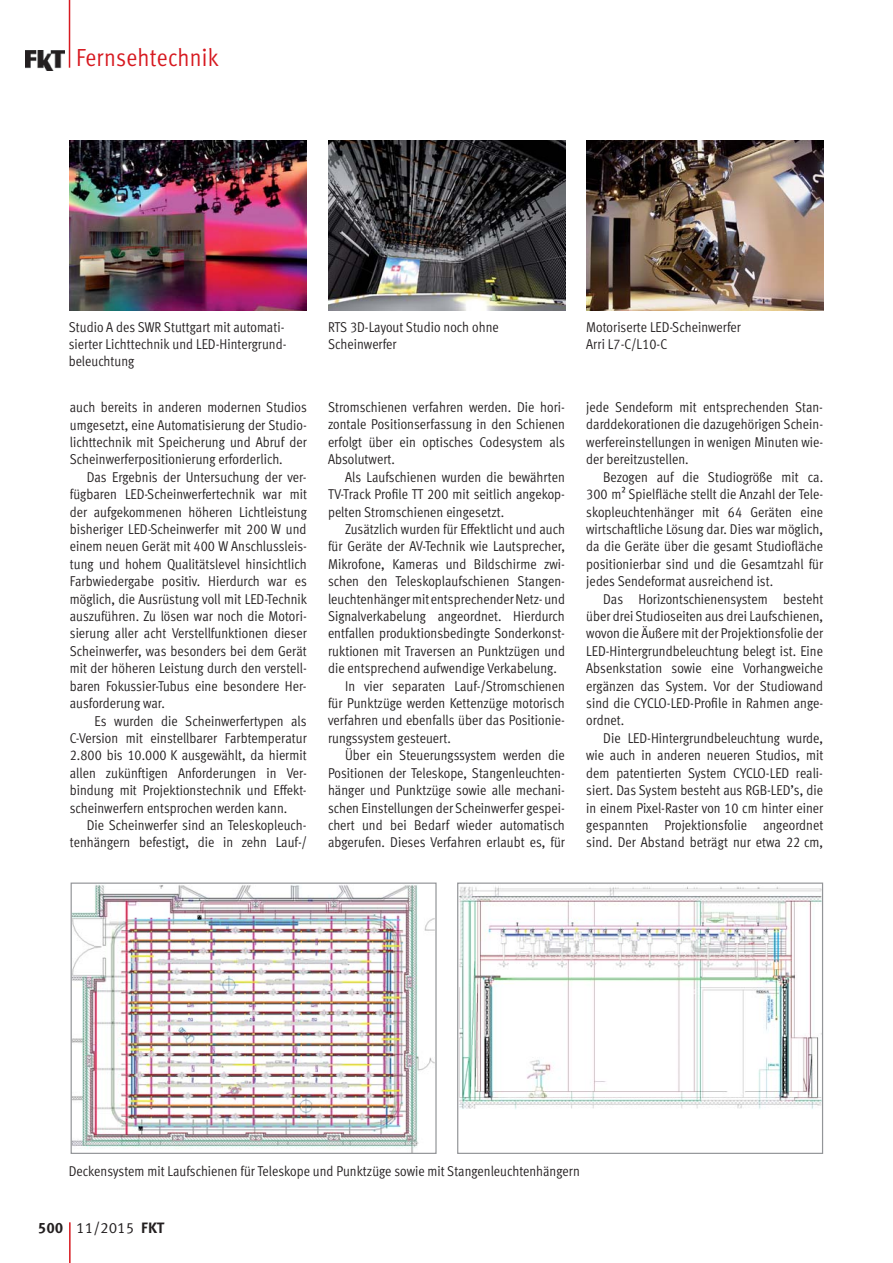
<style>
.page{position:relative;width:893px;height:1263px;background:#fff}
.page>*{position:absolute;margin:0;border:0;box-sizing:border-box;transform-origin:0 0}
.t1{font:24.75px "Meta OT Cond Norm";letter-spacing:.01em;color:#d71920}
.t2{font:15px "Meta OT Norm";color:#231f20}
.t3{font:14.25px/17.4px "Meta OT Cond Norm";color:#231f20;text-align:justify}
.s1{font-family:"Meta OT";font-weight:700}
</style>
<div class="page">
<img style="left:26px;top:50px;width:38px;height:20px">
<hr style="left:69px;top:0;width:1px;height:68px;background:#d71920">
<hr style="left:69px;top:1221px;width:2px;height:41px;background:#d71920">
<img style="left:69px;top:140px;width:237px;height:170px">
<img style="left:328px;top:140px;width:237px;height:170px">
<img style="left:586px;top:140px;width:236px;height:170px">
<img style="left:73px;top:884px;width:361px;height:267px">
<div style="left:71px;top:882px;width:365px;height:271px;border:1px solid #939598"></div>
<img style="left:459px;top:886px;width:361px;height:223px">
<div style="left:457px;top:882px;width:365px;height:271px;border:1px solid #939598"></div>
<h1 class="t1" style="left:76px;top:49px;width:144px">Fernsehtechnik</h1>
<p class="t3" style="left:69px;top:319px;width:219px;text-align:left">Studio A des SWR Stuttgart mit automati&shy;sierter Lichttechnik und LED-Hintergrund&shy;beleuchtung</p>
<p class="t3" style="left:328px;top:319px;width:172px">RTS 3D-Layout Studio noch ohne<br>Scheinwerfer</p>
<p class="t3" style="left:586px;top:319px;width:156px">Motoriserte LED-Scheinwerfer<br>Arri L7-C/L10-C</p>
<p class="t3" style="left:70px;top:400px;width:238px">auch bereits in anderen modernen Studios umgesetzt, eine Automatisierung der Studio&shy;lichttechnik mit Speicherung und Abruf der Scheinwerferpositionierung erforderlich.</p>
<p class="t3" style="left:70px;top:469px;width:239px;text-indent:17px">Das Ergebnis der Untersuchung der ver&shy;fügbaren LED-Scheinwerfertechnik war mit der aufgekommenen höheren Lichtleistung bisheriger LED-Scheinwerfer mit 200 W und einem neuen Gerät mit 400 W Anschlussleis&shy;tung und hohem Qualitätslevel hinsichtlich Farbwiedergabe positiv. Hierdurch war es möglich, die Ausrüstung voll mit LED-Technik auszuführen. Zu lösen war noch die Motori&shy;sierung aller acht Verstellfunktionen dieser Scheinwerfer, was besonders bei dem Gerät mit der höheren Leistung durch den verstell&shy;baren Fokussier-Tubus eine besondere Her&shy;ausforderung war.</p>
<p class="t3" style="left:70px;top:713px;width:238px;text-indent:25px">Es wurden die Scheinwerfertypen als C-Version mit einstellbarer Farbtemperatur 2.800 bis 10.000 K ausgewählt, da hiermit allen zukünftigen Anforderungen in Ver&shy;bindung mit Projektionstechnik und Effekt&shy;scheinwerfern entsprochen werden kann.</p>
<p class="t3" style="left:70px;top:817px;width:238px;text-align:right">Die Scheinwerfer sind an Teleskopleuch&shy;tenhängern befestigt, die in zehn Lauf-/</p>
<p class="t3" style="left:328px;top:400px;width:238px">Stromschienen verfahren werden. Die hori&shy;zontale Positionserfassung in den Schienen erfolgt über ein optisches Codesystem als Absolutwert.</p>
<p class="t3" style="left:328px;top:469px;width:238px;text-indent:17px">Als Laufschienen wurden die bewährten TV-Track Profile TT 200 mit seitlich angekop&shy;pelten Stromschienen eingesetzt.</p>
<p class="t3" style="left:345px;top:521px;width:221px">Zusätzlich wurden für Effektlicht und auch</p>
<p class="t3" style="left:328px;top:539px;width:238px">für Geräte der AV-Technik wie Lautsprecher,</p>
<p class="t3" style="left:328px;top:556px;width:238px">Mikrofone, Kameras und Bildschirme zwi-</p>
<p class="t3" style="left:328px;top:574px;width:238px">schen den Teleskoplaufschienen Stangen-</p>
<p class="t3" style="left:328px;top:591px;width:238px">leuchtenhänger mit entsprechender Netz- und</p>
<p class="t3" style="left:328px;top:608px;width:238px">Signalverkabelung angeordnet. Hierdurch</p>
<p class="t3" style="left:328px;top:626px;width:238px">entfallen produktionsbedingte Sonderkonst-</p>
<p class="t3" style="left:328px;top:643px;width:238px">ruktionen mit Traversen an Punktzügen und</p>
<p class="t3" style="left:328px;top:661px;width:230px">die entsprechend aufwendige Verkabelung.</p>
<p class="t3" style="left:345px;top:678px;width:221px">In vier separaten Lauf-/Stromschienen</p>
<p class="t3" style="left:328px;top:695px;width:238px">für Punktzüge werden Kettenzüge motorisch</p>
<p class="t3" style="left:328px;top:713px;width:238px">verfahren und ebenfalls über das Positionie-</p>
<p class="t3" style="left:328px;top:730px;width:124px">rungssystem gesteuert.</p>
<p class="t3" style="left:345px;top:748px;width:221px">Über ein Steuerungssystem werden die</p>
<p class="t3" style="left:328px;top:765px;width:238px">Positionen der Teleskope, Stangenleuchten-</p>
<p class="t3" style="left:328px;top:782px;width:238px">hänger und Punktzüge sowie alle mechani-</p>
<p class="t3" style="left:328px;top:800px;width:238px">schen Einstellungen der Scheinwerfer gespei-</p>
<p class="t3" style="left:328px;top:817px;width:238px">chert und bei Bedarf wieder automatisch</p>
<p class="t3" style="left:328px;top:835px;width:238px">abgerufen. Dieses Verfahren erlaubt es, für</p>
<p class="t3" style="left:586px;top:400px;width:238px">jede Sendeform mit entsprechenden Stan&shy;darddekorationen die dazugehörigen Schein&shy;werfereinstellungen in wenigen Minuten wie&shy;der bereitzustellen.</p>
<p class="t3" style="left:586px;top:469px;width:238px;text-indent:17px">Bezogen auf die Studiogröße mit ca.<br>300 m² Spielfläche stellt die Anzahl der Tele&shy;skopleuchtenhänger mit 64 Geräten eine wirtschaftliche Lösung dar. Dies war möglich, da die Geräte über die gesamt Studiofläche positionierbar sind und die Gesamtzahl für jedes Sendeformat ausreichend ist.</p>
<p class="t3" style="left:586px;top:591px;width:238px;text-indent:17px">Das Horizontschienensystem besteht über drei Studioseiten aus drei Laufschienen, wovon die Äußere mit der Projektionsfolie der LED-Hintergrundbeleuchtung belegt ist. Eine Absenkstation sowie eine Vorhangweiche ergänzen das System. Vor der Studiowand sind die CYCLO-LED-Profile in Rahmen ange&shy;ordnet.</p>
<p class="t3" style="left:586px;top:730px;width:238px;text-indent:17px">Die LED-Hintergrundbeleuchtung wurde, wie auch in anderen neueren Studios, mit dem patentierten System CYCLO-LED reali&shy;siert. Das System besteht aus RGB-LED’s, die in einem Pixel-Raster von 10 cm hinter einer gespannten Projektionsfolie angeordnet sind. Der Abstand beträgt nur etwa 22 cm,</p>
<p class="t3" style="left:69px;top:1163px;width:512px">Deckensystem mit Laufschienen für Teleskope und Punktzüge sowie mit Stangenleuchtenhängern</p>
<p class="t2" style="left:38px;top:1218px;width:128px"><span class="s1">500</span> 11/2015 <span class="s1">FKT</span></p>
</div>
